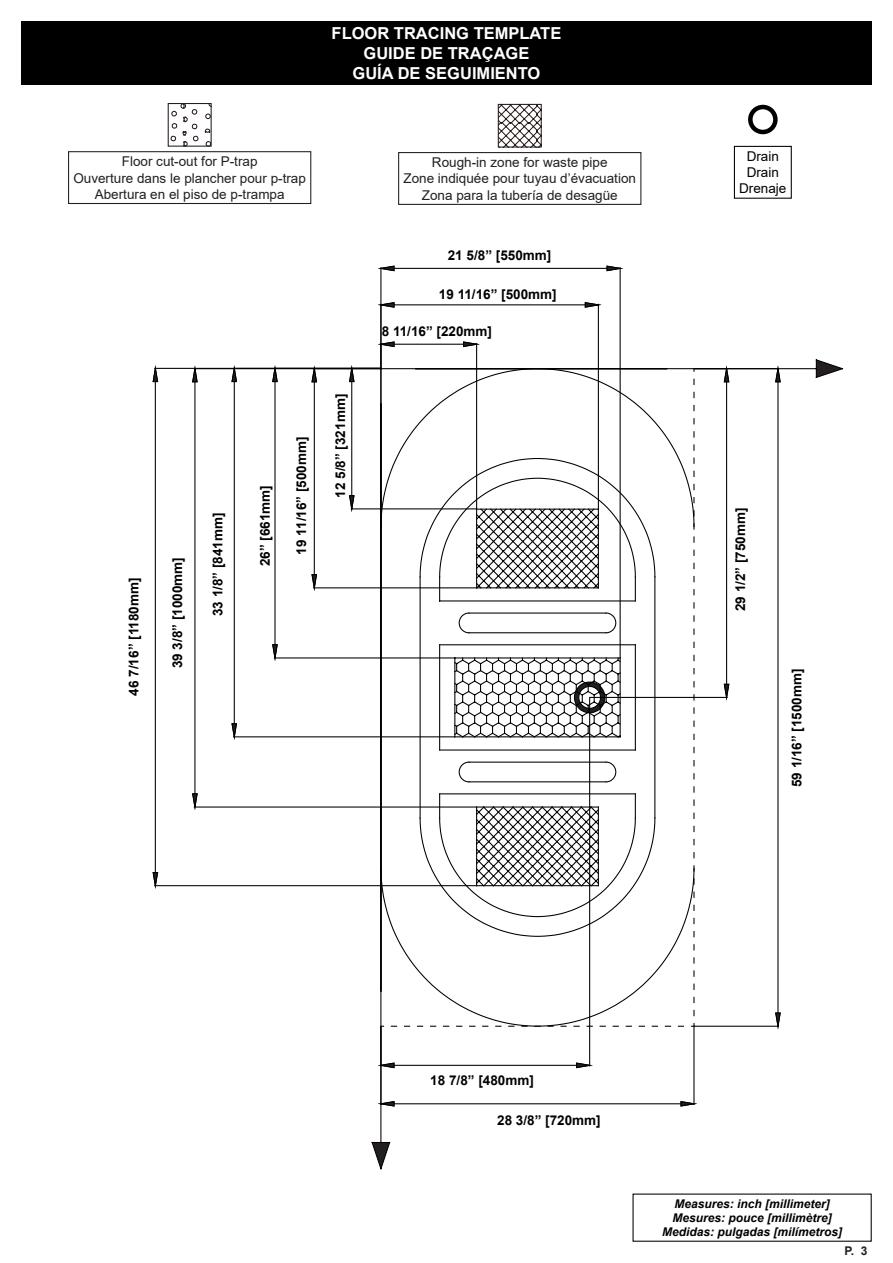
<style>
.page{position:relative;width:893px;height:1263px;background:#fff}
.page>*{position:absolute;margin:0;border:0;box-sizing:border-box;transform-origin:0 0}
.t1{font:700 16.5px "Arial";color:#fff}
.t2{font:700 13.5px "Arial";color:#000}
.t3{font:13.5px "Arial";color:#231f20}
.t4{font:13.5px "Arial";color:#000}
.t5{font:italic 700 12px "Arial";color:#000}
.t6{font:700 12px "Arial";color:#231f20}
</style>
<div class="page">
<div style="left:21px;top:21px;width:851px;height:64px;background:#000"></div>
<div style="left:68px;top:151px;width:243px;height:53px;border:1px solid #231f20"></div>
<svg style="left:170px;top:105px;width:40px;height:40px"></svg>
<div style="left:168px;top:103px;width:44px;height:44px;border:1px solid #231f20"></div>
<div style="left:398px;top:152px;width:243px;height:53px;border:1px solid #231f20"></div>
<svg style="left:500px;top:106px;width:40px;height:40px"></svg>
<div style="left:498px;top:104px;width:44px;height:44px;border:1px solid #231f20"></div>
<hr style="left:155px;top:368px;width:226px;height:1px;background:#000">
<hr style="left:155px;top:885px;width:321px;height:1px;background:#000">
<hr style="left:155px;top:381px;width:1px;height:491px;background:#000">
<svg style="left:152px;top:365px;width:7px;height:18px"></svg>
<svg style="left:152px;top:871px;width:7px;height:18px"></svg>
<hr style="left:598px;top:304px;width:1px;height:205px;background:#000">
<hr style="left:394px;top:304px;width:191px;height:1px;background:#000">
<svg style="left:378px;top:301px;width:17px;height:7px"></svg>
<svg style="left:584px;top:302px;width:18px;height:6px"></svg>
<hr style="left:314px;top:587px;width:162px;height:1px;background:#000">
<hr style="left:314px;top:382px;width:1px;height:193px;background:#000">
<svg style="left:311px;top:365px;width:7px;height:18px"></svg>
<svg style="left:311px;top:573px;width:7px;height:18px"></svg>
<hr style="left:380px;top:268px;width:1px;height:100px;background:#000">
<hr style="left:620px;top:268px;width:1px;height:390px;background:#000">
<hr style="left:394px;top:268px;width:213px;height:1px;background:#000">
<svg style="left:378px;top:265px;width:17px;height:7px"></svg>
<svg style="left:606px;top:265px;width:18px;height:7px"></svg>
<hr style="left:351px;top:508px;width:125px;height:1px;background:#000">
<hr style="left:351px;top:381px;width:1px;height:115px;background:#000">
<svg style="left:349px;top:494px;width:6px;height:18px"></svg>
<svg style="left:348px;top:365px;width:7px;height:18px"></svg>
<hr style="left:274px;top:657px;width:181px;height:1px;background:#000">
<hr style="left:274px;top:381px;width:2px;height:264px;background:#000">
<svg style="left:271px;top:365px;width:7px;height:18px"></svg>
<svg style="left:272px;top:643px;width:6px;height:18px"></svg>
<hr style="left:234px;top:736px;width:221px;height:1px;background:#000">
<hr style="left:234px;top:381px;width:1px;height:343px;background:#000">
<svg style="left:231px;top:365px;width:7px;height:18px"></svg>
<svg style="left:231px;top:722px;width:7px;height:18px"></svg>
<hr style="left:194px;top:368px;width:187px;height:1px;background:#000">
<hr style="left:194px;top:806px;width:282px;height:1px;background:#000">
<hr style="left:194px;top:382px;width:1px;height:412px;background:#000">
<svg style="left:191px;top:365px;width:7px;height:18px"></svg>
<svg style="left:192px;top:793px;width:6px;height:17px"></svg>
<svg style="left:371px;top:359px;width:473px;height:811px"></svg>
<div style="left:748px;top:105px;width:30px;height:29px;border:4px solid #000;border-radius:50%"></div>
<div style="left:734px;top:146px;width:58px;height:53px;border:1px solid #000"></div>
<p class="t1" style="left:332px;top:22px;width:231px">FLOOR TRACING TEMPLATE</p>
<p class="t1" style="left:363px;top:42px;width:167px">GUIDE DE TRAÇAGE</p>
<p class="t1" style="left:352px;top:62px;width:189px">GUÍA DE SEGUIMIENTO</p>
<p class="t3" style="left:122px;top:152px;width:137px">Floor cut-out for P-trap</p>
<p class="t3" style="left:73px;top:168px;width:234px">Ouverture dans le plancher pour p-trap</p>
<p class="t3" style="left:95px;top:185px;width:191px">Abertura en el piso de p-trampa</p>
<p class="t2" style="left:124px;top:695px;width:119px;rotate:-90deg">46 7/16” [1180mm]</p>
<p class="t2" style="left:168px;top:668px;width:113px;rotate:-90deg">39 3/8” [1000mm]</p>
<p class="t2" style="left:208px;top:616px;width:105px;rotate:-90deg">33 1/8” [841mm]</p>
<p class="t2" style="left:256px;top:566px;width:83px;rotate:-90deg">26” [661mm]</p>
<p class="t2" style="left:292px;top:554px;width:119px;rotate:-90deg">19 11/16” [500mm]</p>
<p class="t2" style="left:331px;top:497px;width:105px;rotate:-90deg">12 5/8” [321mm]</p>
<p class="t3" style="left:432px;top:153px;width:177px">Rough-in zone for waste pipe</p>
<p class="t3" style="left:403px;top:169px;width:234px">Zone indiquée pour tuyau d’évacuation</p>
<p class="t3" style="left:422px;top:186px;width:197px">Zona para la tubería de desagüe</p>
<p class="t2" style="left:448px;top:246px;width:105px">21 5/8” [550mm]</p>
<p class="t2" style="left:439px;top:285px;width:119px">19 11/16” [500mm]</p>
<p class="t2" style="left:382px;top:322px;width:112px">8 11/16” [220mm]</p>
<p class="t4" style="left:747px;top:147px;width:34px">Drain</p>
<p class="t4" style="left:747px;top:163px;width:34px">Drain</p>
<p class="t4" style="left:739px;top:179px;width:49px">Drenaje</p>
<p class="t2" style="left:731px;top:611px;width:105px;rotate:-90deg">29 1/2” [750mm]</p>
<p class="t2" style="left:787px;top:787px;width:120px;rotate:-90deg">59 1/16” [1500mm]</p>
<p class="t2" style="left:430px;top:1071px;width:105px">18 7/8” [480mm]</p>
<p class="t2" style="left:497px;top:1111px;width:105px">28 3/8” [720mm]</p>
<p class="t5" style="left:674px;top:1195px;width:157px">Measures: inch [millimeter]</p>
<p class="t5" style="left:672px;top:1210px;width:161px">Mesures: pouce [millimètre]</p>
<p class="t5" style="left:662px;top:1224px;width:182px">Medidas: pulgadas [milímetros]</p>
<p class="t6" style="left:844px;top:1242px;width:25px">P. 3</p>
</div>
